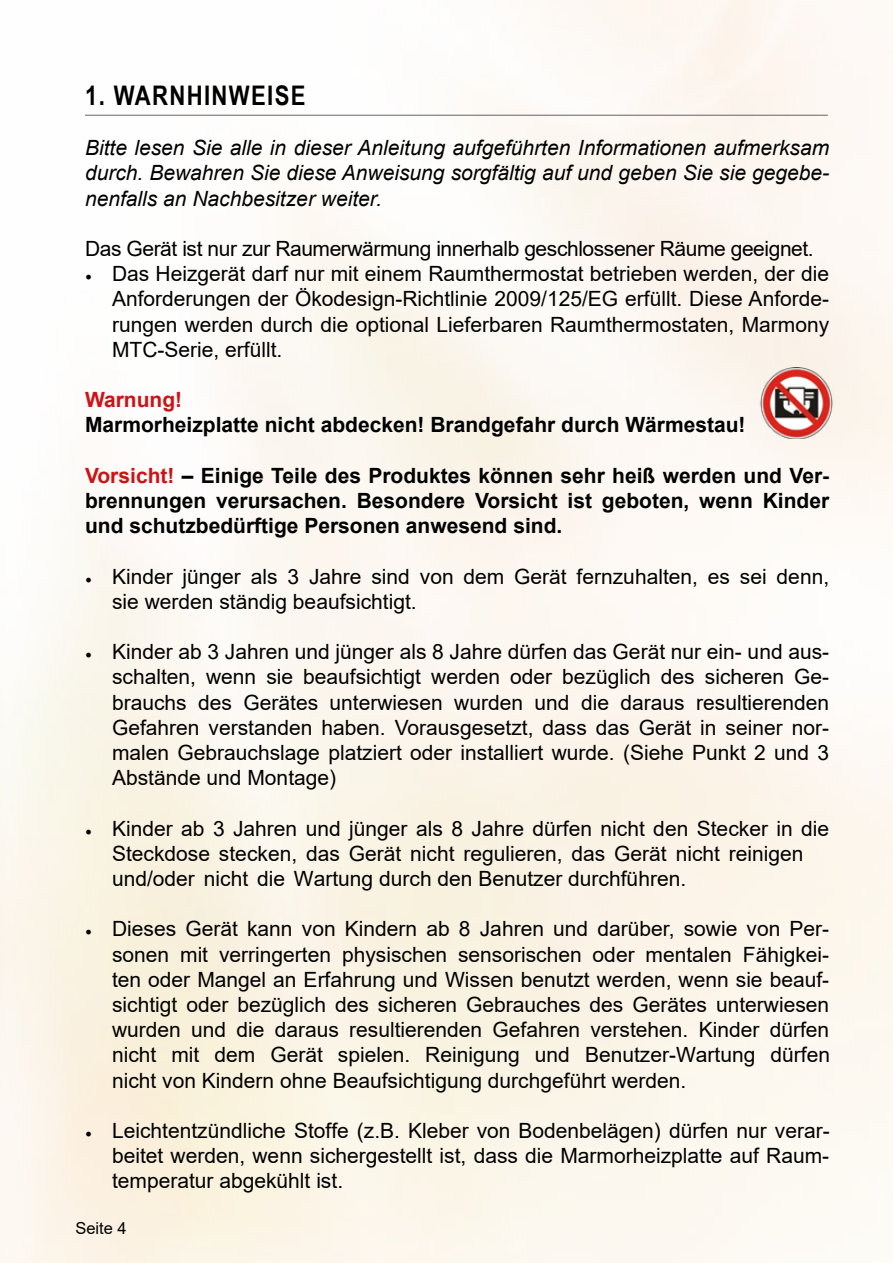
<style>
.page{position:relative;width:893px;height:1263px;background:#fff}
.page>*{position:absolute;margin:0;border:0;box-sizing:border-box;transform-origin:0 0}
.t1{font:700 27px "Arial Narrow";letter-spacing:.05em;color:#000}
.t2{font:21px/25.2px "Arial";color:#000;text-align:justify}
.t3{font:700 21px/25.2px "Arial";color:#000;text-align:justify}
.t4{font:italic 21px/25.2px "Arial";color:#000;text-align:justify}
.t5{font:21px "Arial";letter-spacing:-.02em;color:#000}
.t6{font:700 21px "Arial";color:#cd1316}
.t7{font:16.5px "Arial";color:#000}
.s1{font-family:"Minion Pro";font-size:18px}
.s2{color:#cd1316}
</style>
<div class="page">
<img style="left:0;top:0;width:893px;height:1263px">
<hr style="left:85px;top:115px;width:743px;height:1px;background:#636362">
<img style="left:749px;top:368px;width:94px;height:70px">
<p class="t1" style="left:85px;top:75px;width:222px">1. WARNHINWEISE</p>
<p class="t4" style="left:85px;top:135px;width:746px">Bitte lesen Sie alle in dieser Anleitung aufgeführten Informationen aufmerksam durch. Bewahren Sie diese Anweisung sorgfältig auf und geben Sie sie gegebe&shy;nenfalls an Nachbesitzer weiter.</p>
<p class="t5" style="left:85px;top:234px;width:730px">Das Gerät ist nur zur Raumerwärmung innerhalb geschlossener Räume geeignet.</p>
<p class="t2" style="left:112px;top:261px;width:719px;text-indent:-27px"><span class="s1">•</span> Das Heizgerät darf nur mit einem Raumthermostat betrieben werden, der die Anforderungen der Ökodesign-Richtlinie 2009/125/EG erfüllt. Diese Anforde&shy;rungen werden durch die optional Lieferbaren Raumthermostaten, Marmony MTC-Serie, erfüllt.</p>
<p class="t6" style="left:85px;top:385px;width:99px">Warnung!</p>
<p class="t3" style="left:85px;top:413px;width:662px">Marmorheizplatte nicht abdecken! Brandgefahr durch Wärmestau!</p>
<p class="t3" style="left:85px;top:463px;width:746px"><span class="s2">Vorsicht!</span> – Einige Teile des Produktes können sehr heiß werden und Ver&shy;brennungen verursachen. Besondere Vorsicht ist geboten, wenn Kinder und schutzbedürftige Personen anwesend sind.</p>
<p class="t2" style="left:112px;top:563px;width:719px;text-indent:-27px"><span class="s1">•</span> Kinder jünger als 3 Jahre sind von dem Gerät fernzuhalten, es sei denn, sie werden ständig beaufsichtigt.</p>
<p class="t2" style="left:112px;top:639px;width:719px;text-indent:-27px"><span class="s1">•</span> Kinder ab 3 Jahren und jünger als 8 Jahre dürfen das Gerät nur ein- und aus&shy;schalten, wenn sie beaufsichtigt werden oder bezüglich des sicheren Ge&shy;brauchs des Gerätes unterwiesen wurden und die daraus resultierenden Gefahren verstanden haben. Vorausgesetzt, dass das Gerät in seiner nor&shy;malen Gebrauchslage platziert oder installiert wurde. (Siehe Punkt 2 und 3<br>Abstände und Montage)</p>
<p class="t2" style="left:112px;top:815px;width:719px;text-align:left;text-indent:-27px"><span class="s1">•</span> Kinder ab 3 Jahren und jünger als 8 Jahre dürfen nicht den Stecker in die<br>Steckdose stecken, das Gerät nicht regulieren, das Gerät nicht reinigen und/oder nicht die Wartung durch den Benutzer durchführen.</p>
<p class="t2" style="left:112px;top:916px;width:719px;text-indent:-27px"><span class="s1">•</span> Dieses Gerät kann von Kindern ab 8 Jahren und darüber, sowie von Per&shy;sonen mit verringerten physischen sensorischen oder mentalen Fähigkei&shy;ten oder Mangel an Erfahrung und Wissen benutzt werden, wenn sie beauf&shy;sichtigt oder bezüglich des sicheren Gebrauches des Gerätes unterwiesen wurden und die daraus resultierenden Gefahren verstehen. Kinder dürfen nicht mit dem Gerät spielen. Reinigung und Benutzer-Wartung dürfen nicht von Kindern ohne Beaufsichtigung durchgeführt werden.</p>
<p class="t2" style="left:112px;top:1118px;width:719px;text-indent:-27px"><span class="s1">•</span> Leichtentzündliche Stoffe (z.B. Kleber von Bodenbelägen) dürfen nur verar&shy;beitet werden, wenn sichergestellt ist, dass die Marmorheizplatte auf Raum&shy;temperatur abgekühlt ist.</p>
<p class="t7" style="left:75px;top:1216px;width:53px">Seite 4</p>
</div>
